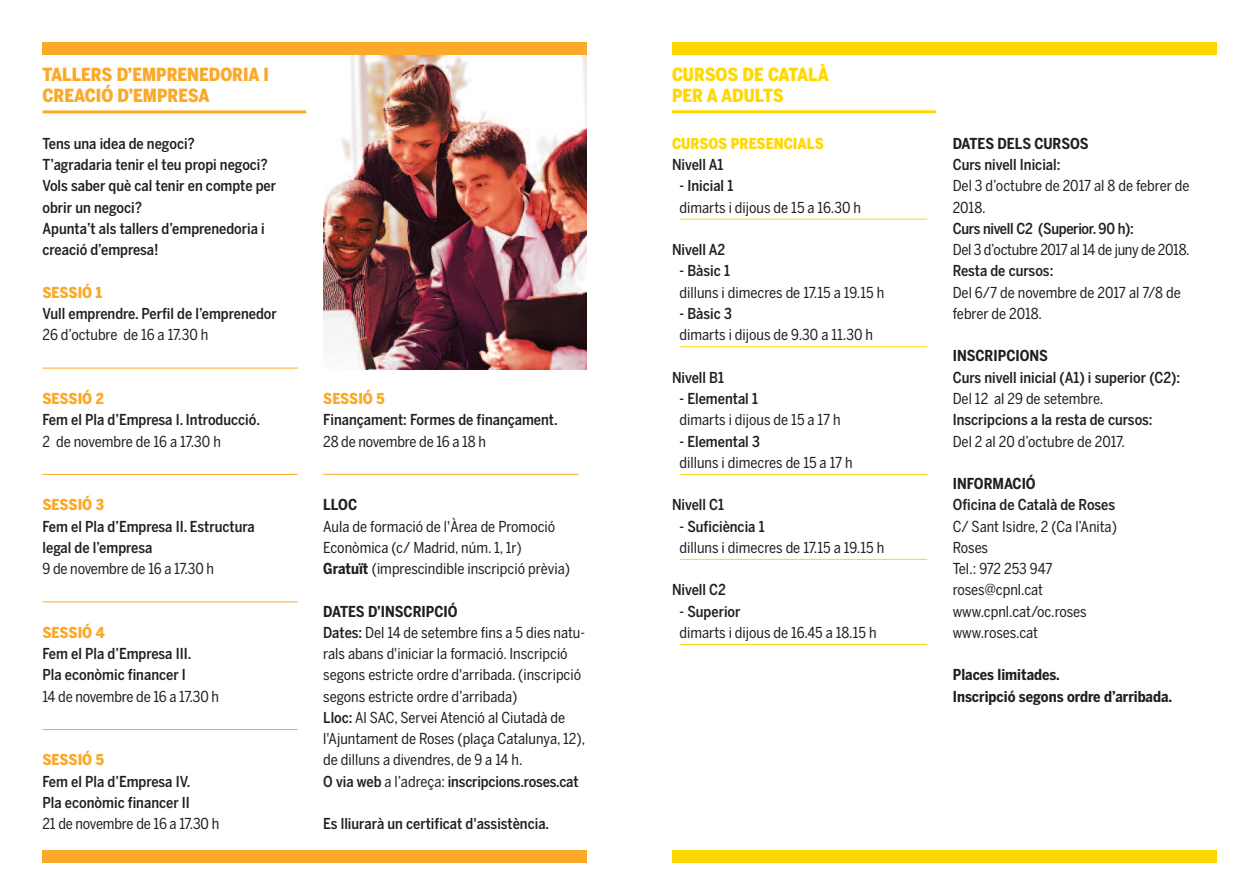
<style>
.page{position:relative;width:1259px;height:893px;background:#fff}
.page>*{position:absolute;margin:0;border:0;box-sizing:border-box;transform-origin:0 0}
.t1{font:900 18px/21.3px "Benton Sans Cond";color:#faa928}
.t2{font:900 18px/21.3px "Benton Sans Cond";letter-spacing:-.005em;color:#ffd801}
.t3{font:15px/21.3px "Benton Sans Cond";color:#231f20}
.t4{font:500 15px/21.3px "Benton Sans Cond";color:#231f20}
.t5{font:700 15px/21.3px "Benton Sans Cond";color:#231f20}
.t6{font:900 15px "Benton Sans Cond";color:#faa928}
.t7{font:15px "Benton Sans Cond";letter-spacing:-.02em;color:#231f20}
.t8{font:500 15px "Benton Sans Cond";letter-spacing:-.02em;color:#231f20}
.t9{font:900 15px "Benton Sans Cond";color:#ffd801}
.s1{font-weight:700}
.s2{font-weight:500}
</style>
<div class="page">
<hr style="left:672px;top:110px;width:263px;height:3px;background:#ffd801">
<hr style="left:679px;top:219px;width:248px;height:1px;background:#ffd801">
<hr style="left:679px;top:346px;width:248px;height:1px;background:#ffd801">
<hr style="left:679px;top:474px;width:248px;height:1px;background:#ffd801">
<hr style="left:679px;top:559px;width:248px;height:1px;background:#ffd801">
<hr style="left:679px;top:644px;width:248px;height:1px;background:#ffd801">
<div style="left:672px;top:43px;width:300px;height:12px;background:#ffd801"></div>
<div style="left:952px;top:43px;width:264px;height:12px;background:#ffd801"></div>
<div style="left:672px;top:850px;width:301px;height:13px;background:#ffd801"></div>
<div style="left:952px;top:850px;width:264px;height:13px;background:#ffd801"></div>
<hr style="left:43px;top:110px;width:263px;height:3px;background:#faa928">
<hr style="left:43px;top:368px;width:255px;height:1px;background:#faa928">
<hr style="left:43px;top:474px;width:255px;height:1px;background:#faa928">
<hr style="left:43px;top:601px;width:255px;height:1px;background:#faa928">
<hr style="left:43px;top:729px;width:255px;height:1px;background:#faa928">
<hr style="left:323px;top:474px;width:255px;height:1px;background:#faa928">
<div style="left:43px;top:43px;width:300px;height:12px;background:#faa928"></div>
<div style="left:43px;top:850px;width:301px;height:13px;background:#faa928"></div>
<div style="left:323px;top:850px;width:264px;height:13px;background:#faa928"></div>
<img style="left:323px;top:55px;width:264px;height:314px">
<div style="left:306px;top:43px;width:281px;height:12px;background:#faa928"></div>
<p class="t1" style="left:43px;top:64px;width:228px">TALLERS D’EMPRENEDORIA I<br>CREACIÓ D’EMPRESA</p>
<p class="t4" style="left:43px;top:133px;width:235px">Tens una idea de negoci?<br>T’agradaria tenir el teu propi negoci?<br>Vols saber què cal tenir en compte per obrir un negoci?<br>Apunta’t als tallers d’emprenedoria i creació d’empresa!</p>
<p class="t6" style="left:43px;top:284px;width:61px">SESSIÓ 1</p>
<p class="t4" style="left:43px;top:303px;width:236px">Vull emprendre. Perfil de l’emprenedor</p>
<p class="t3" style="left:43px;top:324px;width:167px">26 d’octubre de 16 a 17.30 h</p>
<p class="t6" style="left:43px;top:390px;width:63px">SESSIÓ 2</p>
<p class="t4" style="left:43px;top:409px;width:219px">Fem el Pla d’Empresa I. Introducció.</p>
<p class="t3" style="left:43px;top:431px;width:180px">2 de novembre de 16 a 17.30 h</p>
<p class="t6" style="left:43px;top:496px;width:63px">SESSIÓ 3</p>
<p class="t4" style="left:43px;top:516px;width:214px">Fem el Pla d’Empresa II. Estructura legal de l’empresa</p>
<p class="t3" style="left:43px;top:558px;width:173px">9 de novembre de 16 a 17.30 h</p>
<p class="t6" style="left:43px;top:624px;width:64px">SESSIÓ 4</p>
<p class="t4" style="left:43px;top:643px;width:150px">Fem el Pla d’Empresa III.<br>Pla econòmic financer I</p>
<p class="t3" style="left:43px;top:686px;width:178px">14 de novembre de 16 a 17.30 h</p>
<p class="t6" style="left:43px;top:751px;width:63px">SESSIÓ 5</p>
<p class="t4" style="left:43px;top:771px;width:149px">Fem el Pla d’Empresa IV.<br>Pla econòmic financer II</p>
<p class="t3" style="left:43px;top:813px;width:178px">21 de novembre de 16 a 17.30 h</p>
<p class="t6" style="left:323px;top:390px;width:63px">SESSIÓ 5</p>
<p class="t4" style="left:323px;top:409px;width:236px">Finançament: Formes de finançament.</p>
<p class="t3" style="left:323px;top:431px;width:164px">28 de novembre de 16 a 18 h</p>
<p class="t5" style="left:323px;top:494px;width:35px">LLOC</p>
<p class="t3" style="left:323px;top:516px;width:248px">Aula de formació de l'Àrea de Promoció<br>Econòmica (c/ Madrid, núm. 1, 1r)<br><span class="s1">Gratuït</span> (imprescindible inscripció prèvia)</p>
<p class="t3" style="left:323px;top:601px;width:263px"><span class="s1">DATES D’INSCRIPCIÓ<br></span><span class="s2">Dates:</span> Del 14 de setembre fins a 5 dies natu&shy;rals abans d'iniciar la formació. Inscripció segons estricte ordre d'arribada. (inscripció segons estricte ordre d’arribada)<br><span class="s2">Lloc:</span> Al SAC, Servei Atenció al Ciutadà de l'Ajuntament de Roses (plaça Catalunya, 12), de dilluns a divendres, de 9 a 14 h.<br><span class="s2">O via web</span> a l’adreça: <span class="s2">inscripcions.roses.cat</span></p>
<p class="t4" style="left:323px;top:813px;width:227px">Es lliurarà un certificat d'assistència.</p>
<p class="t2" style="left:672px;top:64px;width:158px">CURSOS DE CATALÀ<br>PER A ADULTS</p>
<p class="t9" style="left:672px;top:135px;width:153px">CURSOS PRESENCIALS</p>
<p class="t4" style="left:672px;top:154px;width:53px">Nivell A1</p>
<p class="t4" style="left:679px;top:176px;width:55px">- Inicial 1</p>
<p class="t3" style="left:679px;top:197px;width:183px">dimarts i dijous de 15 a 16.30 h</p>
<p class="t4" style="left:672px;top:239px;width:55px">Nivell A2</p>
<p class="t4" style="left:679px;top:261px;width:52px">- Bàsic 1</p>
<p class="t3" style="left:679px;top:282px;width:206px">dilluns i dimecres de 17.15 a 19.15 h</p>
<p class="t4" style="left:679px;top:303px;width:54px">- Bàsic 3</p>
<p class="t3" style="left:679px;top:324px;width:195px">dimarts i dijous de 9.30 a 11.30 h</p>
<p class="t4" style="left:672px;top:367px;width:54px">Nivell B1</p>
<p class="t4" style="left:679px;top:388px;width:80px">- Elemental 1</p>
<p class="t3" style="left:679px;top:409px;width:163px">dimarts i dijous de 15 a 17 h</p>
<p class="t4" style="left:679px;top:431px;width:82px">- Elemental 3</p>
<p class="t3" style="left:679px;top:452px;width:175px">dilluns i dimecres de 15 a 17 h</p>
<p class="t4" style="left:672px;top:494px;width:54px">Nivell C1</p>
<p class="t4" style="left:679px;top:516px;width:87px">- Suficiència 1</p>
<p class="t3" style="left:679px;top:537px;width:206px">dilluns i dimecres de 17.15 a 19.15 h</p>
<p class="t4" style="left:672px;top:579px;width:55px">Nivell C2</p>
<p class="t4" style="left:679px;top:601px;width:63px">- Superior</p>
<p class="t3" style="left:679px;top:622px;width:199px">dimarts i dijous de 16.45 a 18.15 h</p>
<p class="t5" style="left:952px;top:133px;width:137px">DATES DELS CURSOS</p>
<p class="t4" style="left:952px;top:154px;width:109px">Curs nivell Inicial:</p>
<p class="t3" style="left:952px;top:176px;width:238px">Del 3 d’octubre de 2017 al 8 de febrer de<br>2018.</p>
<p class="t8" style="left:952px;top:220px;width:183px">Curs nivell C2 (Superior. 90 h):</p>
<p class="t7" style="left:952px;top:241px;width:238px">Del 3 d’octubre 2017 al 14 de juny de 2018.</p>
<p class="t4" style="left:952px;top:261px;width:102px">Resta de cursos:</p>
<p class="t3" style="left:952px;top:282px;width:230px">Del 6/7 de novembre de 2017 al 7/8 de febrer de 2018.</p>
<p class="t5" style="left:952px;top:346px;width:97px">INSCRIPCIONS</p>
<p class="t4" style="left:952px;top:367px;width:229px">Curs nivell inicial (A1) i superior (C2):</p>
<p class="t3" style="left:952px;top:388px;width:152px">Del 12 al 29 de setembre.</p>
<p class="t4" style="left:952px;top:409px;width:201px">Inscripcions a la resta de cursos:</p>
<p class="t3" style="left:952px;top:431px;width:174px">Del 2 al 20 d’octubre de 2017.</p>
<p class="t5" style="left:952px;top:473px;width:84px">INFORMACIÓ</p>
<p class="t4" style="left:952px;top:494px;width:164px">Oficina de Català de Roses</p>
<p class="t3" style="left:952px;top:516px;width:166px">C/ Sant Isidre, 2 (Ca l’Anita)<br>Roses<br>Tel.: 972 253 947 roses@cpnl.cat www.cpnl.cat/oc.roses www.roses.cat</p>
<p class="t5" style="left:952px;top:664px;width:221px">Places limitades.<br>Inscripció segons ordre d’arribada.</p>
</div>
